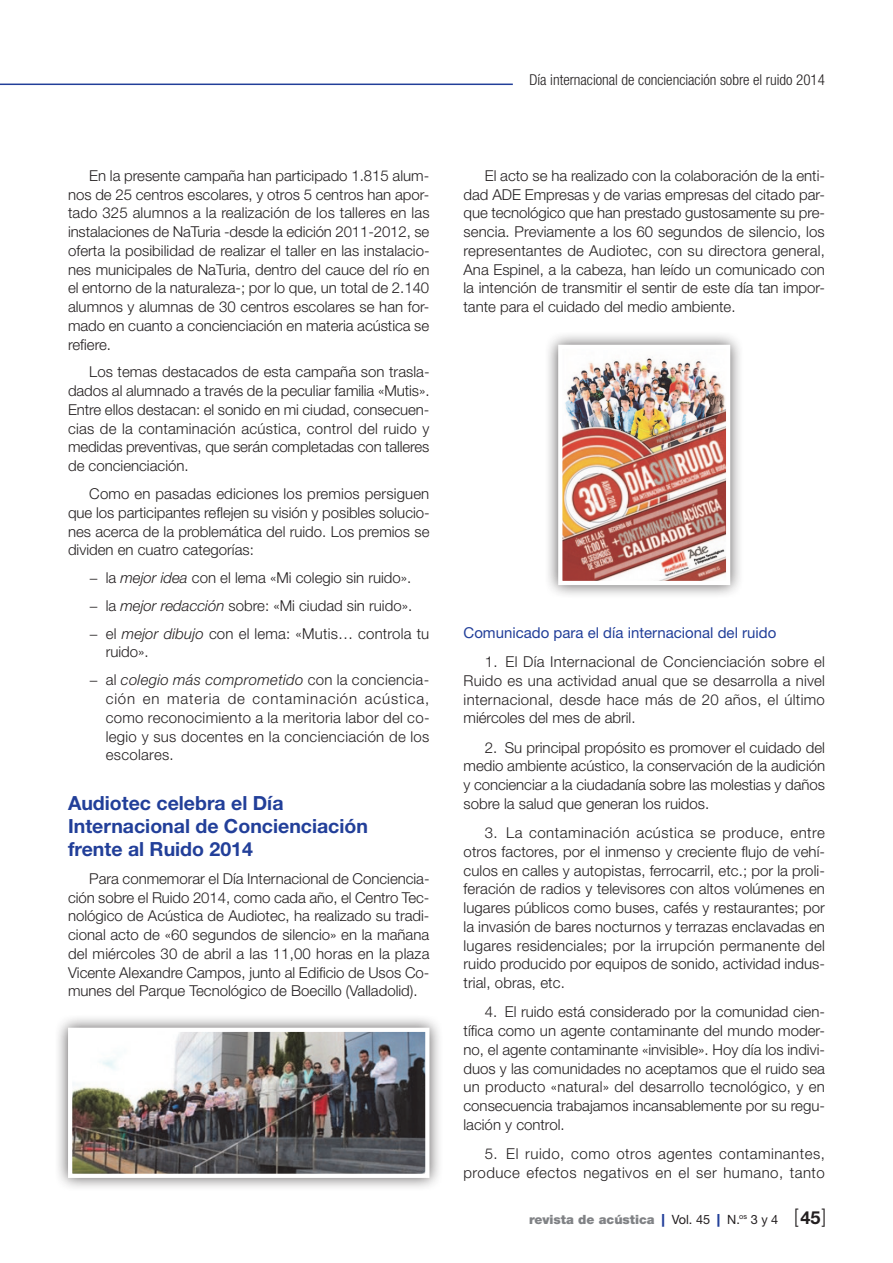
<style>
.page{position:relative;width:893px;height:1263px;background:#fff}
.page>*{position:absolute;margin:0;border:0;box-sizing:border-box;transform-origin:0 0}
.t1{font:700 19.5px/23.2px "Helvetica Neue LT Std";color:#223f99}
.t2{font:700 18px "Helvetica Neue LT Std";color:#231f20}
.t3{font:300 15px/18.8px "Helvetica Neue LT Std";color:#231f20;text-align:justify}
.t4{font:300 15px/18.8px "Helvetica Neue LT Std";letter-spacing:.03em;color:#231f20;text-align:right}
.t5{font:300 condensed 15px "Helvetica Neue LT Std";color:#231f20}
.t6{font:15px "Helvetica Neue LT Std";color:#223f99}
.t7{font:900 12.75px "Helvetica Neue LT Std";color:#808285}
.s1{font-style:italic}
.s2{color:#223f99}
.s3{font-weight:400;color:#231f20}
.s4{font-weight:300;font-size:19.8px;color:#231f20}
</style>
<div class="page">
<hr style="left:0;top:84px;width:513px;height:1px;background:#223f99">
<div style="left:54px;top:1013px;width:389px;height:179px;background:#231f20;opacity:.75"></div>
<img style="left:73px;top:1033px;width:351px;height:140px">
<div style="left:68px;top:1028px;width:361px;height:150px;border:4px solid #fff"></div>
<div style="left:544px;top:330px;width:200px;height:269px;background:#231f20;opacity:.75"></div>
<img style="left:563px;top:350px;width:162px;height:230px">
<div style="left:558px;top:345px;width:172px;height:240px;border:4px solid #fff"></div>
<p class="t3" style="left:68px;top:166px;width:363px;text-indent:21px">En la presente campaña han participado 1.815 alum&shy;nos de 25 centros escolares, y otros 5 centros han apor&shy;tado 325 alumnos a la realización de los talleres en las instalaciones de NaTuria -desde la edición 2011-2012, se oferta la posibilidad de realizar el taller en las instalacio&shy;nes municipales de NaTuria, dentro del cauce del río en el entorno de la naturaleza-; por lo que, un total de 2.140 alumnos y alumnas de 30 centros escolares se han for&shy;mado en cuanto a concienciación en materia acústica se refiere.</p>
<p class="t3" style="left:68px;top:362px;width:363px;text-indent:21px">Los temas destacados de esta campaña son trasla&shy;dados al alumnado a través de la peculiar familia «Mutis».<br>Entre ellos destacan: el sonido en mi ciudad, consecuen&shy;cias de la contaminación acústica, control del ruido y medidas preventivas, que serán completadas con talleres de concienciación.</p>
<p class="t3" style="left:68px;top:484px;width:363px;text-indent:21px">Como en pasadas ediciones los premios persiguen que los participantes reflejen su visión y posibles solucio&shy;nes acerca de la problemática del ruido. Los premios se dividen en cuatro categorías:</p>
<p class="t3" style="left:89px;top:563px;width:342px;line-height:27.8px;text-align:left">− la <span class="s1">mejor idea</span> con el lema «Mi colegio sin ruido».<br>− la <span class="s1">mejor redacción</span> sobre: «Mi ciudad sin ruido».<br>− el <span class="s1">mejor dibujo</span> con el lema: «Mutis… controla tu</p>
<p class="t3" style="left:89px;top:638px;width:341px;line-height:27.9px;text-indent:17px">ruido».<br>− al <span class="s1">colegio más comprometido</span> con la conciencia-</p>
<p class="t3" style="left:106px;top:689px;width:325px">ción en materia de contaminación acústica, como reconocimiento a la meritoria labor del co&shy;legio y sus docentes en la concienciación de los escolares.</p>
<h1 class="t1" style="left:68px;top:791px;width:301px">Audiotec celebra el Día<br>Internacional de Concienciación frente al Ruido 2014</h1>
<p class="t3" style="left:68px;top:869px;width:363px;text-indent:21px">Para conmemorar el Día Internacional de Conciencia&shy;ción sobre el Ruido 2014, como cada año, el Centro Tec&shy;nológico de Acústica de Audiotec, ha realizado su tradi&shy;cional acto de «60 segundos de silencio» en la mañana del miércoles 30 de abril a las 11,00 horas en la plaza Vicente Alexandre Campos, junto al Edificio de Usos Co&shy;munes del Parque Tecnológico de Boecillo (Valladolid).</p>
<p class="t5" style="left:529px;top:71px;width:297px">Día internacional de concienciación sobre el ruido 2014</p>
<p class="t3" style="left:463px;top:166px;width:363px;text-indent:21px">El acto se ha realizado con la colaboración de la enti&shy;dad ADE Empresas y de varias empresas del citado par&shy;que tecnológico que han prestado gustosamente su pre&shy;sencia. Previamente a los 60 segundos de silencio, los representantes de Audiotec, con su directora general, Ana Espinel, a la cabeza, han leído un comunicado con la intención de transmitir el sentir de este día tan impor&shy;tante para el cuidado del medio ambiente.</p>
<p class="t6" style="left:463px;top:623px;width:314px">Comunicado para el día internacional del ruido</p>
<p class="t3" style="left:463px;top:652px;width:363px;text-indent:21px">1. El Día Internacional de Concienciación sobre el Ruido es una actividad anual que se desarrolla a nivel internacional, desde hace más de 20 años, el último miércoles del mes de abril.</p>
<p class="t3" style="left:464px;top:737px;width:363px;text-indent:21px">2. Su principal propósito es promover el cuidado del medio ambiente acústico, la conservación de la audición y concienciar a la ciudadanía sobre las molestias y daños sobre la salud que generan los ruidos.</p>
<p class="t3" style="left:464px;top:823px;width:363px;text-indent:21px">3. La contaminación acústica se produce, entre otros factores, por el inmenso y creciente flujo de vehí&shy;culos en calles y autopistas, ferrocarril, etc.; por la proli&shy;feración de radios y televisores con altos volúmenes en lugares públicos como buses, cafés y restaurantes; por la invasión de bares nocturnos y terrazas enclavadas en lugares residenciales; por la irrupción permanente del ruido producido por equipos de sonido, actividad indus&shy;trial, obras, etc.</p>
<p class="t3" style="left:463px;top:1002px;width:363px;text-indent:21px">4. El ruido está considerado por la comunidad cien&shy;tífica como un agente contaminante del mundo moder&shy;no, el agente contaminante «invisible». Hoy día los indivi&shy;duos y las comunidades no aceptamos que el ruido sea un producto «natural» del desarrollo tecnológico, y en consecuencia trabajamos incansablemente por su regu&shy;lación y control.</p>
<p class="t4" style="left:463px;top:1144px;width:363px">5. El ruido, como otros agentes contaminantes, produce efectos negativos en el ser humano, tanto</p>
<p class="t7" style="left:529px;top:1212px;width:299px">revista de acústica <span class="s2">|</span> <span class="s3">Vol. 45</span> <span class="s2">|</span> <span class="s3">N.</span><sup>os</sup> <span class="s3">3 y 4</span> <span class="s4">[ ]</span></p>
<p class="t2" style="left:800px;top:1207px;width:22px">45</p>
</div>
